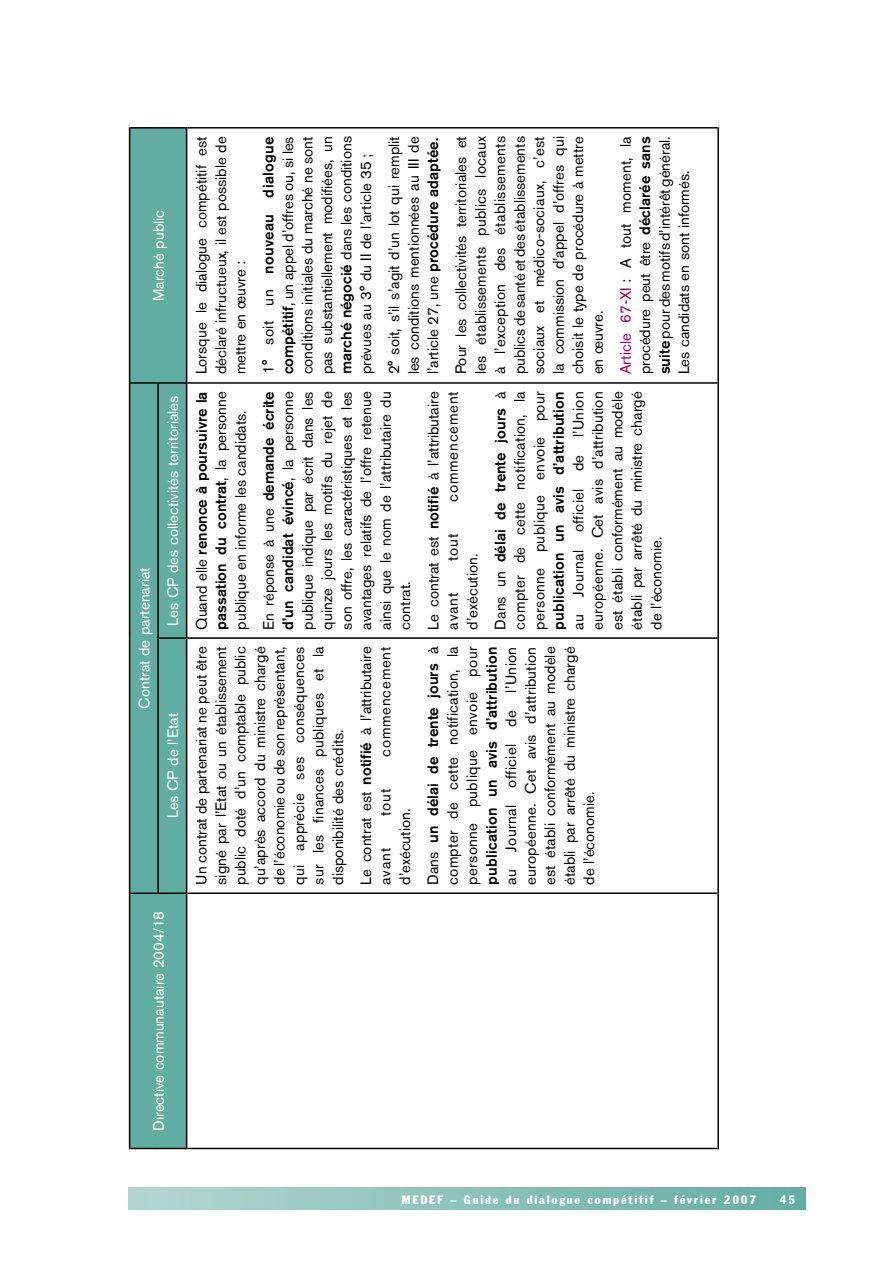
<style>
.page{position:relative;width:893px;height:1263px;background:#fff}
.page>*{position:absolute;margin:0;border:0;box-sizing:border-box;transform-origin:0 0}
.t1{font:15px/19.5px "Akzidenz Grotesk BQ";color:#000;text-align:justify}
.t2{font:15px "Akzidenz Grotesk BQ";color:#fff}
.t3{font:500 15px/28px "Akzidenz Grotesk BQ";letter-spacing:.01em;color:#000}
.t4{font:15px "Akzidenz Grotesk BQ";letter-spacing:.05em;color:#000}
.t5{font:condensed 12px "Franklin Gothic BT";letter-spacing:.15em;color:#fff}
.s1{font-weight:500}
.s2{color:#9f005b}
.s3{font-weight:400}
</style>
<div class="page">
<div style="left:129px;top:1187px;width:677px;height:23px;background:linear-gradient(to right,#b5d6d0,#62aea2)"></div>
<div style="left:130px;top:129px;width:56px;height:1019px;background:#61ada2"></div>
<hr style="left:129px;top:893px;width:1px;height:256px;background:#000">
<hr style="left:129px;top:638px;width:1px;height:255px;background:#000">
<hr style="left:130px;top:892px;width:27px;height:2px;background:#000">
<hr style="left:129px;top:383px;width:1px;height:255px;background:#000">
<hr style="left:129px;top:127px;width:1px;height:256px;background:#000">
<hr style="left:130px;top:382px;width:27px;height:2px;background:#000">
<hr style="left:130px;top:127px;width:28px;height:2px;background:#000">
<svg style="left:130px;top:1148px;width:56px;height:1px"></svg>
<hr style="left:157px;top:638px;width:2px;height:256px;background:#000">
<hr style="left:159px;top:892px;width:27px;height:2px;background:#000">
<hr style="left:157px;top:382px;width:2px;height:256px;background:#000">
<hr style="left:159px;top:637px;width:27px;height:2px;background:#000">
<hr style="left:159px;top:382px;width:27px;height:2px;background:#000">
<hr style="left:158px;top:127px;width:28px;height:2px;background:#000">
<hr style="left:186px;top:893px;width:1px;height:256px;background:#000">
<hr style="left:187px;top:1148px;width:530px;height:1px;background:#000">
<hr style="left:186px;top:638px;width:1px;height:255px;background:#000">
<hr style="left:187px;top:892px;width:530px;height:2px;background:#000">
<hr style="left:186px;top:383px;width:1px;height:255px;background:#000">
<hr style="left:187px;top:637px;width:530px;height:2px;background:#000">
<hr style="left:186px;top:127px;width:1px;height:256px;background:#000">
<hr style="left:187px;top:382px;width:530px;height:2px;background:#000">
<hr style="left:187px;top:127px;width:530px;height:2px;background:#000">
<hr style="left:717px;top:893px;width:2px;height:256px;background:#000">
<hr style="left:717px;top:638px;width:2px;height:255px;background:#000">
<hr style="left:717px;top:383px;width:2px;height:255px;background:#000">
<hr style="left:717px;top:127px;width:2px;height:256px;background:#000">
<p class="t2" style="left:150px;top:301px;width:93px;rotate:-90deg">Marché public</p>
<p class="t2" style="left:135px;top:709px;width:143px;rotate:-90deg">Contrat de partenariat</p>
<p class="t2" style="left:164px;top:625px;width:231px;rotate:-90deg">Les CP des collectivités territoriales</p>
<p class="t2" style="left:164px;top:818px;width:107px;rotate:-90deg">Les CP de l’Etat</p>
<p class="t2" style="left:150px;top:1131px;width:221px;rotate:-90deg">Directive communautaire 2004/18</p>
<p class="t1" style="left:192px;top:374px;width:240px;rotate:-90deg">Lorsque le dialogue compétitif est déclaré infructueux, il est possible de mettre en œuvre :</p>
<p class="t1" style="left:259px;top:374px;width:240px;rotate:-90deg">1° soit un <span class="s1">nouveau dialogue compétitif</span>, un appel d’offres ou, si les conditions initiales du marché ne sont pas substantiellement modifiées, un <span class="s1">marché négocié</span> dans les conditions prévues au 3° du II de l’article 35 ;</p>
<p class="t1" style="left:384px;top:374px;width:240px;rotate:-90deg">2° soit, s’il s’agit d’un lot qui remplit les conditions mentionnées au III de l’article 27 , une <span class="s1">procédure adaptée.</span></p>
<p class="t1" style="left:451px;top:374px;width:240px;rotate:-90deg">Pour les collectivités territoriales et les établissements publics locaux à l’exception des établissements publics de santé et des établissements sociaux et médico-sociaux, c’est la commission d’appel d’offres qui choisit le type de procédure à mettre en œuvre.</p>
<p class="t1" style="left:616px;top:374px;width:240px;rotate:-90deg"><span class="s2">Article 67-XI</span> : A tout moment, la procédure peut être <span class="s1">déclarée sans suite</span> pour des motifs d’intérêt général.<br>Les candidats en sont informés.</p>
<p class="t4" style="left:444px;top:502px;width:112px;rotate:-90deg">commencement</p>
<p class="t1" style="left:458px;top:630px;width:240px;line-height:28px;rotate:-90deg">d’exécution.<br>Dans un <span class="s1">délai de trente jours</span> à</p>
<p class="t1" style="left:510px;top:630px;width:240px;rotate:-90deg">compter de cette notification, la personne publique envoie pour</p>
<p class="t3" style="left:544px;top:630px;width:240px;rotate:-90deg">publication un avis d’attribution</p>
<p class="t1" style="left:568px;top:630px;width:240px;rotate:-90deg">au Journal officiel de l’Union européenne. Cet avis d’attribution est établi conformément au modèle établi par arrêté du ministre chargé de l’économie.</p>
<p class="t1" style="left:192px;top:630px;width:240px;rotate:-90deg">Quand elle <span class="s1">renonce à poursuivre la passation du contrat</span>, la personne publique en informe les candidats.</p>
<p class="t1" style="left:259px;top:630px;width:240px;rotate:-90deg">En réponse à une <span class="s1">demande écrite d’un candidat évincé</span>, la personne publique indique par écrit dans les quinze jours les motifs du rejet de son offre, les caractéristiques et les avantages relatifs de l’offre retenue ainsi que le nom de l’attributaire du contrat.</p>
<p class="t1" style="left:423px;top:630px;width:240px;rotate:-90deg">Le contrat est <span class="s1">notifié</span> à l’attributaire avant</p>
<p class="t1" style="left:443px;top:561px;width:28px;rotate:-90deg">tout</p>
<p class="t4" style="left:376px;top:757px;width:112px;rotate:-90deg">commencement</p>
<p class="t3" style="left:391px;top:885px;width:240px;rotate:-90deg"><span class="s3">d’exécution.<br>Dans</span> un délai de trente jours <span class="s3">à</span></p>
<p class="t1" style="left:443px;top:885px;width:240px;rotate:-90deg">compter de cette notification, la personne publique envoie pour</p>
<p class="t3" style="left:477px;top:885px;width:240px;rotate:-90deg">publication un avis d’attribution</p>
<p class="t1" style="left:501px;top:885px;width:240px;rotate:-90deg">au Journal officiel de l’Union européenne. Cet avis d’attribution est établi conformément au modèle établi par arrêté du ministre chargé de l’économie.</p>
<p class="t1" style="left:192px;top:885px;width:240px;rotate:-90deg">Un contrat de partenariat ne peut être signé par l’Etat ou un établissement public doté d’un comptable public qu’après accord du ministre chargé de l’économie ou de son représentant, qui apprécie ses conséquences sur les finances publiques et la disponibilité des crédits.</p>
<p class="t1" style="left:356px;top:885px;width:240px;rotate:-90deg">Le contrat est <span class="s1">notifié</span> à l’attributaire avant</p>
<p class="t1" style="left:376px;top:816px;width:28px;rotate:-90deg">tout</p>
<p class="t5" style="left:401px;top:1192px;width:10px">MEDEF</p>
<p class="t5" style="left:451px;top:1192px;width:307px">– Guide du dialogue compétitif – février 2007</p>
<p class="t5" style="left:780px;top:1192px;width:17px">45</p>
</div>
